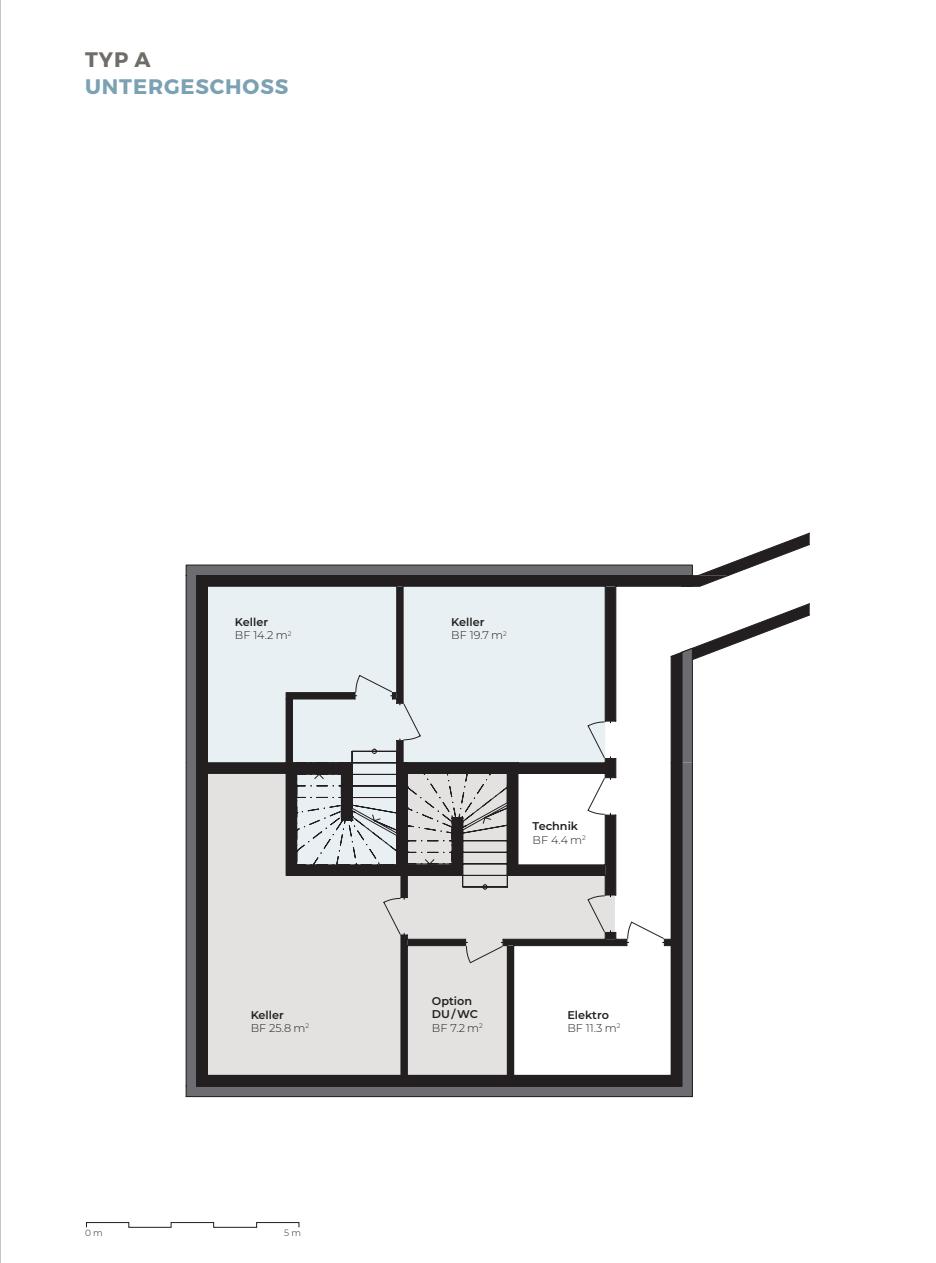
<style>
.page{position:relative;width:936px;height:1263px;background:#fff}
.page>*{position:absolute;margin:0;border:0;box-sizing:border-box;transform-origin:0 0}
.t1{font:700 21px "Montserrat";letter-spacing:.04em;color:#7ba1b3}
.t2{font:700 21px "Montserrat";color:#706d68}
.t3{font:600 11.25px/13.5px "Montserrat";color:#231f20}
.t4{font:300 11.25px/13.5px "Montserrat";color:#231f20}
.t5{font:300 9px "Montserrat";color:#231f20}
.s1{font-weight:600}
.s2{font-weight:300}
</style>
<div class="page">
<svg style="left:86px;top:1222px;width:213px;height:5px"></svg>
<hr style="left:0;top:0;width:1px;height:1263px;background:#bcbdc0">
<svg style="left:186px;top:1078px;width:506px;height:19px;background:#474547"></svg>
<svg style="left:207px;top:533px;width:602px;height:544px"></svg>
<svg style="left:186px;top:565px;width:506px;height:513px"></svg>
<h1 class="t2" style="left:85px;top:47px;width:67px">TYP A</h1>
<h1 class="t1" style="left:85px;top:74px;width:204px">UNTERGESCHOSS</h1>
<p class="t4" style="left:235px;top:615px;width:58px"><span class="s1">Keller<br></span>BF 14.2 m<sup>2</sup></p>
<p class="t4" style="left:451px;top:615px;width:57px"><span class="s1">Keller<br></span>BF 19.7 m<sup>2</sup></p>
<p class="t3" style="left:532px;top:819px;width:55px">Technik<br><span class="s2">BF 4.4 m</span><sup>2</sup></p>
<p class="t3" style="left:432px;top:994px;width:52px">Option<br>DU / WC<br><span class="s2">BF 7.2 m</span><sup>2</sup></p>
<p class="t4" style="left:251px;top:1007px;width:60px"><span class="s1">Keller<br></span>BF 25.8 m<sup>2</sup></p>
<p class="t3" style="left:567px;top:1007px;width:54px">Elektro<br><span class="s2">BF 11.3 m</span><sup>2</sup></p>
<p class="t5" style="left:85px;top:1227px;width:19px">0 m</p>
<p class="t5" style="left:284px;top:1227px;width:18px">5 m</p>
</div>
